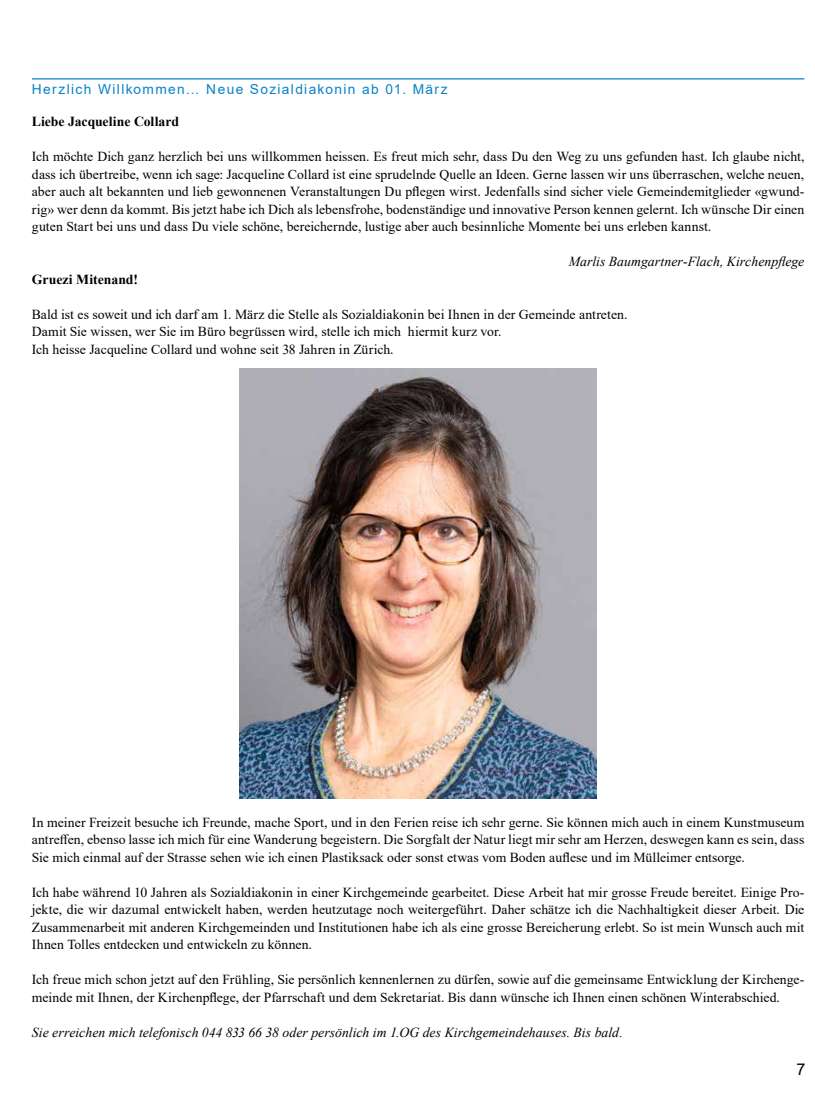
<style>
.page{position:relative;width:815px;height:1106px;background:#fff}
.page>*{position:absolute;margin:0;border:0;box-sizing:border-box;transform-origin:0 0}
.t1{font:16.25px "Arial";color:#000}
.t2{font:13.75px/17.5px "Times New Roman";color:#000;text-align:justify}
.t3{font:italic 13.75px "Times New Roman";color:#000}
.t4{font:13.75px "Arial";letter-spacing:.1em;color:#0982c9}
.t5{font:700 13.75px "Times New Roman";color:#000}
</style>
<div class="page">
<hr style="left:32px;top:78px;width:772px;height:1px;background:#0982c9">
<img style="left:239px;top:369px;width:358px;height:429px">
<p class="t4" style="left:32px;top:79px;width:417px">Herzlich Willkommen… Neue Sozialdiakonin ab 01. März</p>
<p class="t5" style="left:32px;top:112px;width:149px">Liebe Jacqueline Collard</p>
<p class="t2" style="left:32px;top:147px;width:774px">Ich möchte Dich ganz herzlich bei uns willkommen heissen. Es freut mich sehr, dass Du den Weg zu uns gefunden hast. Ich glaube nicht, dass ich übertreibe, wenn ich sage: Jacqueline Collard ist eine sprudelnde Quelle an Ideen. Gerne lassen wir uns überraschen, welche neuen, aber auch alt bekannten und lieb gewonnenen Veranstaltungen Du pflegen wirst. Jedenfalls sind sicher viele Gemeindemitglieder «gwund&shy;rig» wer denn da kommt. Bis jetzt habe ich Dich als lebensfrohe, bodenständige und innovative Person kennen gelernt. Ich wünsche Dir einen guten Start bei uns und dass Du viele schöne, bereichernde, lustige aber auch besinnliche Momente bei uns erleben kannst.</p>
<p class="t3" style="left:569px;top:252px;width:237px">Marlis Baumgartner-Flach, Kirchenpflege</p>
<p class="t5" style="left:32px;top:269px;width:108px">Gruezi Mitenand!</p>
<p class="t2" style="left:32px;top:305px;width:597px;text-align:left">Bald ist es soweit und ich darf am 1. März die Stelle als Sozialdiakonin bei Ihnen in der Gemeinde antreten.<br>Damit Sie wissen, wer Sie im Büro begrüssen wird, stelle ich mich hiermit kurz vor.<br>Ich heisse Jacqueline Collard und wohne seit 38 Jahren in Zürich.</p>
<p class="t2" style="left:32px;top:812px;width:774px">In meiner Freizeit besuche ich Freunde, mache Sport, und in den Ferien reise ich sehr gerne. Sie können mich auch in einem Kunstmuseum antreffen, ebenso lasse ich mich für eine Wanderung begeistern. Die Sorgfalt der Natur liegt mir sehr am Herzen, deswegen kann es sein, dass Sie mich einmal auf der Strasse sehen wie ich einen Plastiksack oder sonst etwas vom Boden auflese und im Mülleimer entsorge.</p>
<p class="t2" style="left:32px;top:882px;width:774px">Ich habe während 10 Jahren als Sozialdiakonin in einer Kirchgemeinde gearbeitet. Diese Arbeit hat mir grosse Freude bereitet. Einige Pro&shy;jekte, die wir dazumal entwickelt haben, werden heutzutage noch weitergeführt. Daher schätze ich die Nachhaltigkeit dieser Arbeit. Die Zusammenarbeit mit anderen Kirchgemeinden und Institutionen habe ich als eine grosse Bereicherung erlebt. So ist mein Wunsch auch mit Ihnen Tolles entdecken und entwickeln zu können.</p>
<p class="t2" style="left:32px;top:970px;width:774px">Ich freue mich schon jetzt auf den Frühling, Sie persönlich kennenlernen zu dürfen, sowie auf die gemeinsame Entwicklung der Kirchenge&shy;meinde mit Ihnen, der Kirchenpflege, der Pfarrschaft und dem Sekretariat. Bis dann wünsche ich Ihnen einen schönen Winterabschied.</p>
<p class="t3" style="left:32px;top:1022px;width:592px">Sie erreichen mich telefonisch 044 833 66 38 oder persönlich im 1.OG des Kirchgemeindehauses. Bis bald.</p>
<p class="t1" style="left:796px;top:1057px;width:11px">7</p>
</div>
